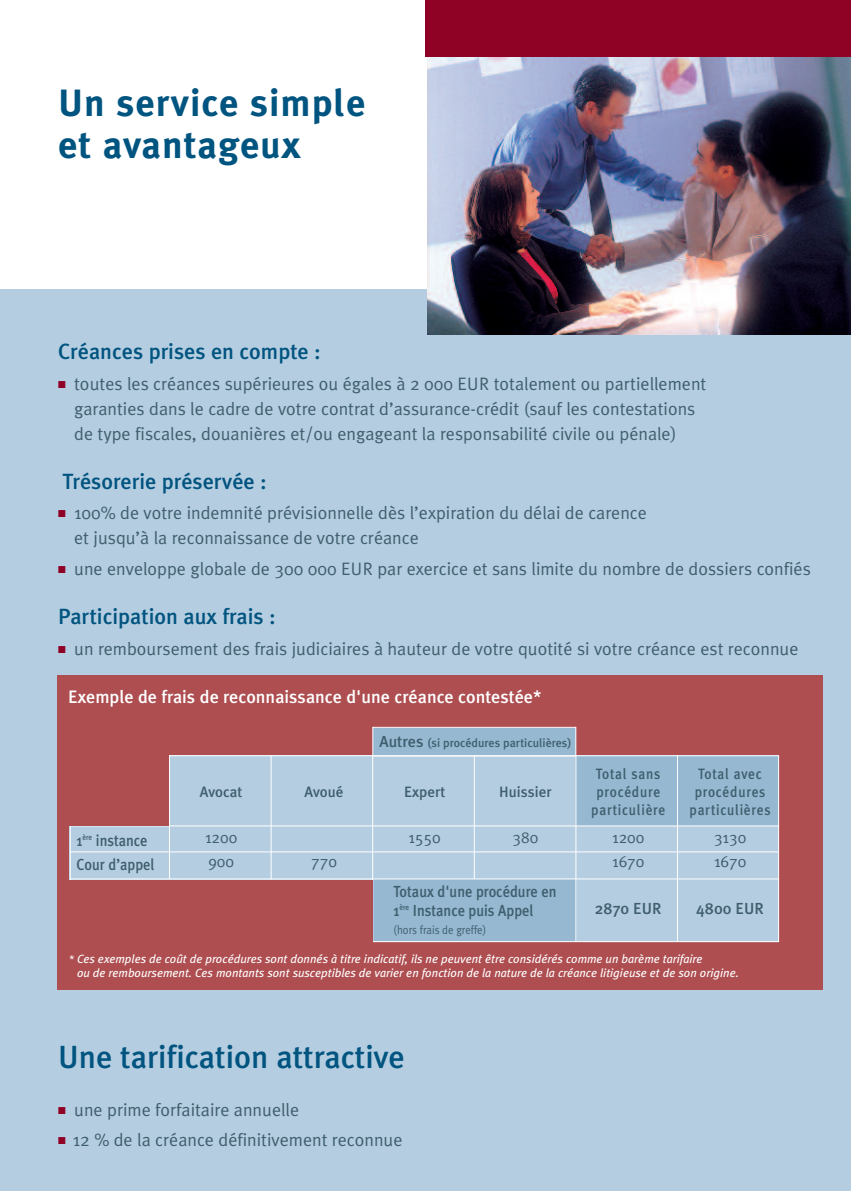
<style>
.page{position:relative;width:851px;height:1191px;background:#fff}
.page>*{position:absolute;margin:0;border:0;box-sizing:border-box;transform-origin:0 0}
.t1{font:700 38px/42px "Meta Plus";letter-spacing:.025em;color:#005480}
.t2{font:500 32px "Meta Plus";color:#005480}
.t3{font:500 22px "Meta Plus";color:#005480}
.t4{font:18px/25px "Meta Plus Normal";color:#3f5f6e}
.t5{font:500 18px "Meta Plus";color:#fff}
.t6{font:500 16px/19.2px "Meta Plus";color:#3f5f6e;scale:.9 1}
.t7{font:16px "Meta Plus Normal";color:#3f5f6e}
.t8{font:500 16px "Meta Plus";color:#3f5f6e}
.t9{font:500 15px "Meta Plus";letter-spacing:.055em;color:#3f5f6e;scale:.9 1}
.t10{font:500 15px "Meta Plus";letter-spacing:.055em;color:#3f5f6e}
.t11{font:500 15px "Meta Plus";color:#3f5f6e}
.t12{font:italic 12px/14px "Meta Plus";color:#fff}
.t13{font:500 12px "Meta Plus";color:#3f5f6e}
.t14{font:12px "Meta Plus Normal";color:#3f5f6e;scale:.9 1}
.s1{color:#900126}
.s2{font-size:16px}
.s3{font-style:normal;font-size:11px}
</style>
<div class="page">
<div style="left:0;top:289px;width:850px;height:902px;background:#b5cde0"></div>
<img style="left:427px;top:57px;width:423px;height:277px">
<div style="left:425px;top:0;width:425px;height:57px;background:#900126"></div>
<div style="left:57px;top:675px;width:765px;height:314px;background:#ae4e51"></div>
<div style="left:70px;top:755px;width:708px;height:186px;background:#b5cde0"></div>
<div style="left:575px;top:755px;width:203px;height:70px;background:#96b8d1"></div>
<hr style="left:270px;top:755px;width:1px;height:124px;background:#fff">
<hr style="left:677px;top:755px;width:1px;height:186px;background:#fff">
<hr style="left:169px;top:755px;width:1px;height:124px;background:#fff">
<div style="left:372px;top:879px;width:204px;height:62px;background:#96b8d1"></div>
<hr style="left:70px;top:825px;width:709px;height:1px;background:#fff">
<hr style="left:70px;top:851px;width:709px;height:1px;background:#fff">
<hr style="left:70px;top:878px;width:709px;height:1px;background:#fff">
<hr style="left:372px;top:755px;width:1px;height:186px;background:#fff">
<hr style="left:473px;top:755px;width:1px;height:124px;background:#fff">
<hr style="left:575px;top:755px;width:1px;height:186px;background:#fff">
<div style="left:373px;top:728px;width:202px;height:27px;background:#96b8d1"></div>
<div style="left:372px;top:727px;width:204px;height:29px;border:1px solid #fff"></div>
<div style="left:65px;top:750px;width:104px;height:75px;background:#ae4e51"></div>
<div style="left:65px;top:879px;width:307px;height:75px;background:#ae4e51"></div>
<h1 class="t1" style="left:58px;top:82px;width:309px">Un service simple et avantageux</h1>
<p class="t3" style="left:58px;top:338px;width:264px">Créances prises en compte :</p>
<p class="t4" style="left:74px;top:371px;width:633px;text-indent:-16px"><span class="s1">■</span> toutes les créances supérieures ou égales à 2 000 EUR totalement ou partiellement garanties dans le cadre de votre contrat d’assurance-crédit (sauf les contestations de type fiscales, douanières et/ou engageant la responsabilité civile ou pénale)</p>
<p class="t3" style="left:63px;top:468px;width:206px">Trésorerie préservée :</p>
<p class="t4" style="left:74px;top:501px;width:574px;text-indent:-16px"><span class="s1">■</span> 100% de votre indemnité prévisionnelle dès l’expiration du délai de carence et jusqu’à la reconnaissance de votre créance</p>
<p class="t4" style="left:58px;top:556px;width:754px"><span class="s1">■</span> une enveloppe globale de 300 000 EUR par exercice et sans limite du nombre de dossiers confiés</p>
<p class="t3" style="left:58px;top:603px;width:219px">Participation aux frais :</p>
<p class="t4" style="left:58px;top:636px;width:741px"><span class="s1">■</span> un remboursement des frais judiciaires à hauteur de votre quotité si votre créance est reconnue</p>
<p class="t5" style="left:68px;top:686px;width:475px">Exemple de frais de reconnaissance d'une créance contestée*</p>
<p class="t13" style="left:379px;top:735px;width:193px"><span class="s2">Autres</span> (si procédures particulières)</p>
<p class="t10" style="left:200px;top:783px;width:44px">Avocat</p>
<p class="t10" style="left:304px;top:783px;width:40px">Avoué</p>
<p class="t10" style="left:404px;top:783px;width:43px">Expert</p>
<p class="t11" style="left:499px;top:783px;width:54px">Huissier</p>
<p class="t9" style="left:596px;top:765px;width:73px">Total sans</p>
<p class="t9" style="left:698px;top:765px;width:72px">Total avec</p>
<p class="t9" style="left:596px;top:783px;width:72px">procédure</p>
<p class="t9" style="left:694px;top:783px;width:80px">procédures</p>
<p class="t9" style="left:591px;top:801px;width:84px">particulière</p>
<p class="t9" style="left:689px;top:801px;width:92px">particulières</p>
<p class="t6" style="left:77px;top:831px;width:80px">1<sup>ère</sup> instance</p>
<p class="t7" style="left:205px;top:828px;width:34px">1200</p>
<p class="t7" style="left:408px;top:828px;width:34px">1550</p>
<p class="t7" style="left:512px;top:828px;width:27px">380</p>
<p class="t7" style="left:612px;top:828px;width:34px">1200</p>
<p class="t7" style="left:713px;top:828px;width:34px">3130</p>
<p class="t6" style="left:77px;top:854px;width:88px">Cour d’appel</p>
<p class="t7" style="left:208px;top:852px;width:27px">900</p>
<p class="t7" style="left:311px;top:852px;width:27px">770</p>
<p class="t7" style="left:612px;top:852px;width:34px">1670</p>
<p class="t7" style="left:713px;top:852px;width:34px">1670</p>
<p class="t6" style="left:393px;top:882px;width:182px">Totaux d'une procédure en<br>1<sup>ère</sup> Instance puis Appel</p>
<p class="t8" style="left:594px;top:898px;width:68px">2870 EUR</p>
<p class="t8" style="left:696px;top:898px;width:69px">4800 EUR</p>
<p class="t14" style="left:393px;top:922px;width:104px">(hors frais de greffe)</p>
<p class="t12" style="left:77px;top:951px;width:663px;text-indent:-8px"><span class="s3">*</span> Ces exemples de coût de procédures sont donnés à titre indicatif, ils ne peuvent être considérés comme un barème tarifaire<br>ou de remboursement. Ces montants sont susceptibles de varier en fonction de la nature de la créance litigieuse et de son origine.</p>
<h2 class="t2" style="left:58px;top:1038px;width:348px">Une tarification attractive</h2>
<p class="t4" style="left:58px;top:1096px;width:242px"><span class="s1">■</span> une prime forfaitaire annuelle</p>
<p class="t4" style="left:58px;top:1127px;width:346px"><span class="s1">■</span> 12 % de la créance définitivement reconnue</p>
</div>
